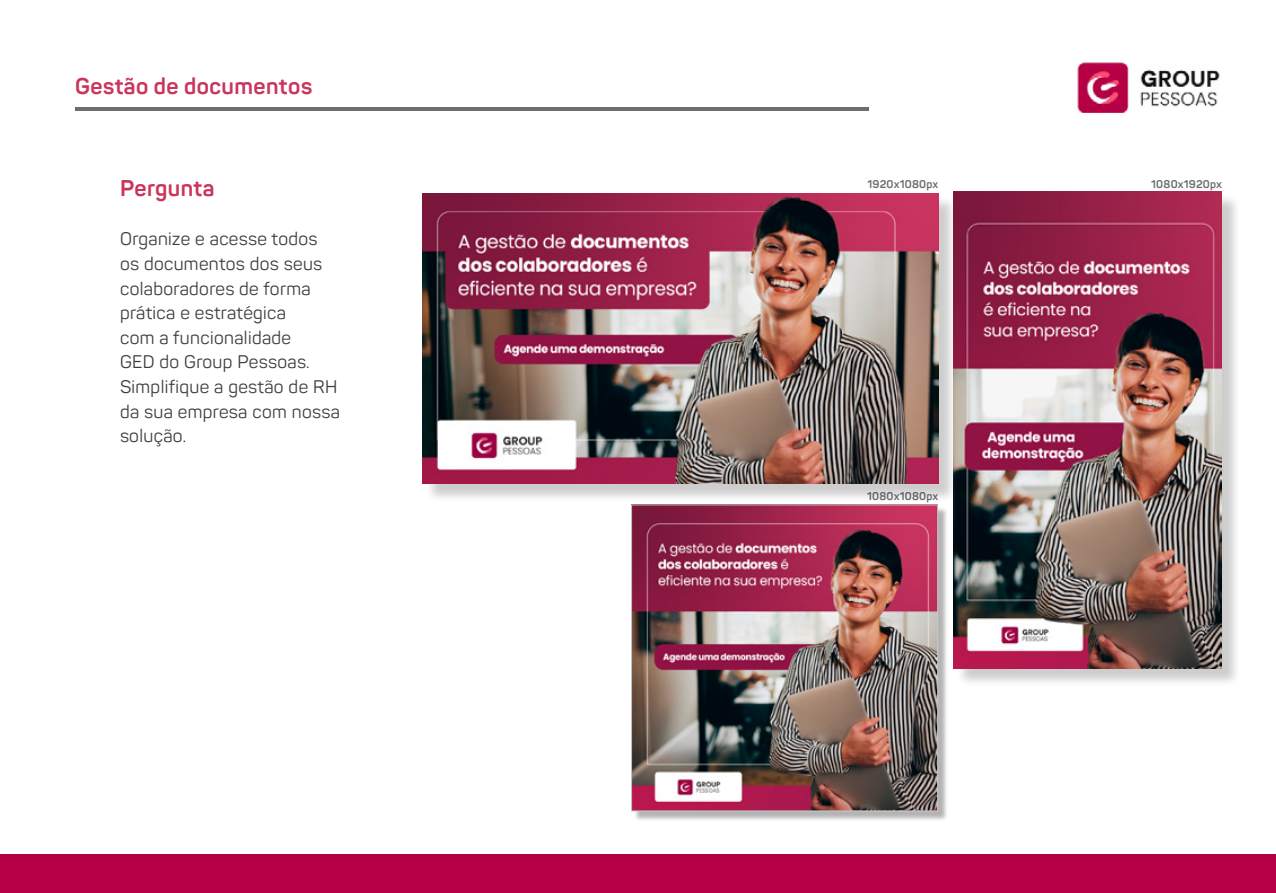
<style>
.page{position:relative;width:1276px;height:893px;background:#fff}
.page>*{position:absolute;margin:0;border:0;box-sizing:border-box;transform-origin:0 0}
.t1{font:700 22.5px "Panton";letter-spacing:.02em;color:#cb345b}
.t2{font:18px/24.6px "Panton";letter-spacing:.02em;color:#3f3e40}
.t3{font:700 11.1px "Panton";letter-spacing:.02em;color:#6d6e71}
</style>
<div class="page">
<img style="left:1077px;top:62px;width:143px;height:51px">
<div style="left:634px;top:507px;width:314px;height:315px;background:#000;opacity:.3"></div>
<img style="left:633px;top:506px;width:303px;height:303px">
<div style="left:631px;top:504px;width:307px;height:307px;border:1px solid #c6c8ca"></div>
<div style="left:425px;top:196px;width:532px;height:306px;background:#000;opacity:.2"></div>
<img style="left:423px;top:194px;width:515px;height:290px">
<div style="left:955px;top:194px;width:285px;height:493px;background:#000;opacity:.2"></div>
<img style="left:953px;top:192px;width:268px;height:476px">
<div style="left:0;top:855px;width:1276px;height:38px;background:#b60046"></div>
<hr style="left:75px;top:107px;width:793px;height:4px;background:#6d6e71">
<p class="t1" style="left:75px;top:72px;width:238px">Gestão de documentos</p>
<p class="t1" style="left:120px;top:174px;width:96px">Pergunta</p>
<p class="t2" style="left:120px;top:227px;width:221px">Organize e acesse todos os documentos dos seus colaboradores de forma prática e estratégica<br>com a funcionalidade<br>GED do Group Pessoas.<br>Simplifique a gestão de RH da sua empresa com nossa solução.</p>
<p class="t3" style="left:867px;top:177px;width:72px">1920x1080px</p>
<p class="t3" style="left:1151px;top:177px;width:72px">1080x1920px</p>
<p class="t3" style="left:867px;top:490px;width:72px">1080x1080px</p>
</div>
